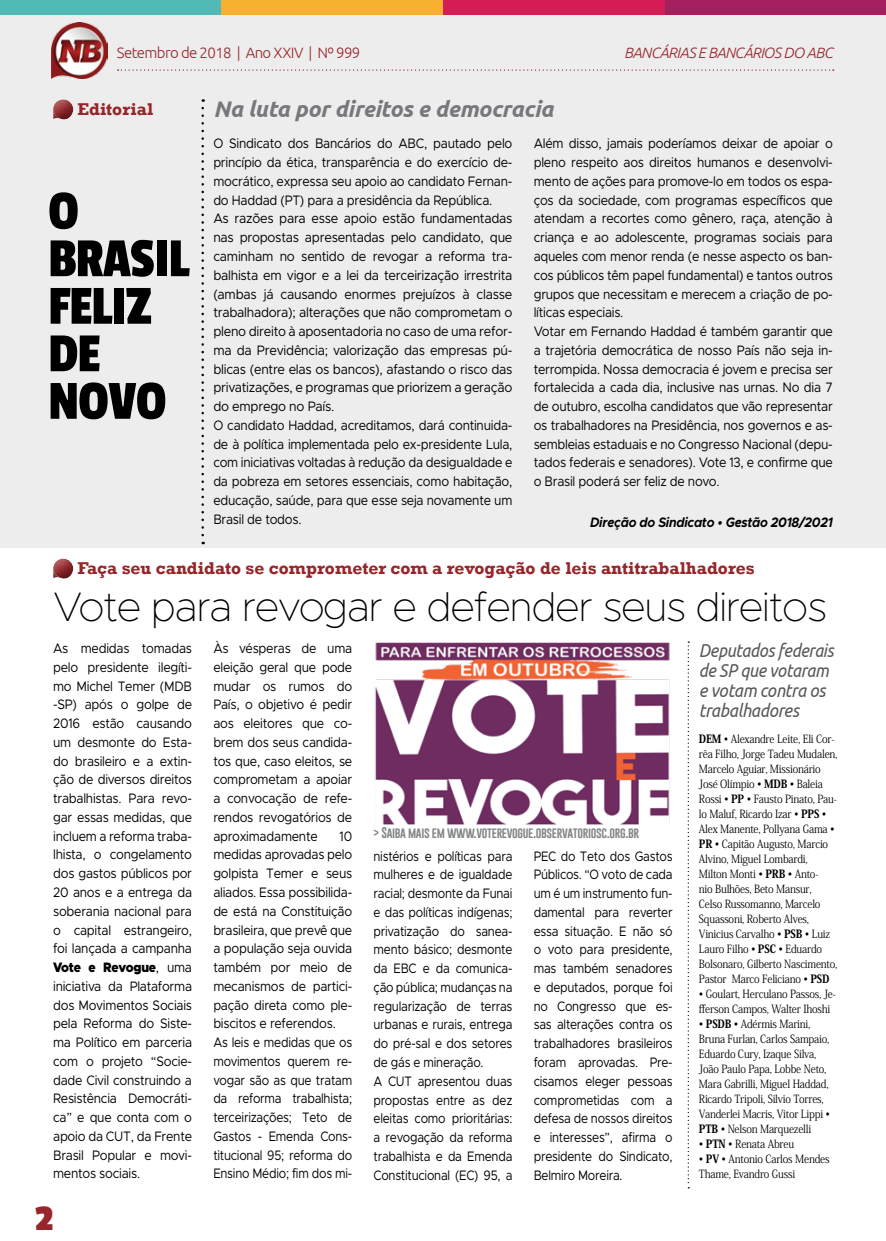
<style>
.page{position:relative;width:886px;height:1241px;background:#fff}
.page>*{position:absolute;margin:0;border:0;box-sizing:border-box;transform-origin:0 0}
.t1{font:57.5px/47.5px "Passion One";letter-spacing:-.02em;color:#000}
.t2{font:100 41.25px "Metropolis";letter-spacing:-.03em;color:#000}
.t3{font:700 37.5px "Passion One";color:#97252a}
.t4{font:italic 700 22.5px "Ubuntu";letter-spacing:-.01em;color:#77787b}
.t5{font:italic 18.75px/20px "Ubuntu";letter-spacing:-.02em;color:#58595b;scale:.88 1}
.t6{font:700 17.5px "Rockwell";color:#97252a}
.t7{font:300 15px "Ubuntu";letter-spacing:-.04em;color:#97252a}
.t8{font:italic 300 15px "Ubuntu";letter-spacing:-.04em;color:#97252a}
.t9{font:13.75px/18.8px "Metropolis";letter-spacing:-.02em;color:#000;scale:.9 1}
.t10{font:13.75px/18.8px "Metropolis";letter-spacing:-.02em;color:#000;scale:.86 1}
.t11{font:italic 700 13.75px "Metropolis";letter-spacing:-.02em;color:#000;scale:.9 1}
.t12{font:11.25px/15px "Koz Min Pro";letter-spacing:-.02em;color:#000;scale:.9 1}
.t13{font:11.25px "Gobold";letter-spacing:-.03em;color:#848688}
.s1{font-weight:900}
.s2{font-weight:800}
</style>
<div class="page">
<div style="left:0;top:0;width:886px;height:547px;background:#ededee"></div>
<div style="left:664px;top:0;width:222px;height:14px;background:#a31f5d"></div>
<div style="left:0;top:0;width:221px;height:14px;background:#52bab5"></div>
<div style="left:221px;top:0;width:222px;height:14px;background:#f7b031"></div>
<div style="left:443px;top:0;width:221px;height:14px;background:#d51c54"></div>
<img style="left:52px;top:22px;width:56px;height:56px">
<svg style="left:118px;top:69px;width:716px;height:2px"></svg>
<svg style="left:201px;top:108px;width:3px;height:436px"></svg>
<div style="left:52px;top:557px;width:23px;height:21px;background:#000;opacity:.75"></div>
<img style="left:375px;top:642px;width:295px;height:182px">
<div style="left:52px;top:98px;width:23px;height:21px;background:#000;opacity:.75"></div>
<svg style="left:688px;top:641px;width:1px;height:547px"></svg>
<p class="t7" style="left:117px;top:43px;width:245px">Setembro de 2018 | Ano XXIV | Nº 999</p>
<p class="t8" style="left:624px;top:43px;width:210px">BANCÁRIAS E BANCÁRIOS DO ABC</p>
<p class="t6" style="left:77px;top:99px;width:77px">Editorial</p>
<h1 class="t1" style="left:48px;top:186px;width:143px">O<br>BRASIL<br>FELIZ<br>DE<br>NOVO</h1>
<h3 class="t4" style="left:213px;top:95px;width:342px">Na luta por direitos e democracia</h3>
<p class="t9" style="left:213px;top:134px;width:334px">O Sindicato dos Bancários do ABC, pautado pelo princípio da ética, transparência e do exercício de&shy;mocrático, expressa seu apoio ao candidato Fernan&shy;do Haddad (PT) para a presidência da República.<br>As razões para esse apoio estão fundamentadas nas propostas apresentadas pelo candidato, que caminham no sentido de revogar a reforma tra&shy;balhista em vigor e a lei da terceirização irrestrita (ambas já causando enormes prejuízos à classe trabalhadora); alterações que não comprometam o pleno direito à aposentadoria no caso de uma refor&shy;ma da Previdência; valorização das empresas pú&shy;blicas (entre elas os bancos), afastando o risco das privatizações, e programas que priorizem a geração do emprego no País.<br>O candidato Haddad, acreditamos, dará continuida&shy;de à política implementada pelo ex-presidente Lula, com iniciativas voltadas à redução da desigualdade e da pobreza em setores essenciais, como habitação, educação, saúde, para que esse seja novamente um Brasil de todos.</p>
<p class="t9" style="left:534px;top:134px;width:334px">Além disso, jamais poderíamos deixar de apoiar o pleno respeito aos direitos humanos e desenvolvi&shy;mento de ações para promove-lo em todos os espa&shy;ços da sociedade, com programas específicos que atendam a recortes como gênero, raça, atenção à criança e ao adolescente, programas sociais para aqueles com menor renda (e nesse aspecto os ban&shy;cos públicos têm papel fundamental) e tantos outros grupos que necessitam e merecem a criação de po&shy;líticas especiais.<br>Votar em Fernando Haddad é também garantir que a trajetória democrática de nosso País não seja in&shy;terrompida. Nossa democracia é jovem e precisa ser fortalecida a cada dia, inclusive nas urnas. No dia 7 de outubro, escolha candidatos que vão representar os trabalhadores na Presidência, nos governos e as&shy;sembleias estaduais e no Congresso Nacional (depu&shy;tados federais e senadores). Vote 13, e confirme que o Brasil poderá ser feliz de novo.</p>
<p class="t11" style="left:590px;top:514px;width:271px">Direção do Sindicato • Gestão 2018/2021</p>
<p class="t6" style="left:77px;top:558px;width:679px">Faça seu candidato se comprometer com a revogação de leis antitrabalhadores</p>
<h2 class="t2" style="left:53px;top:581px;width:775px">Vote para revogar e defender seus direitos</h2>
<p class="t9" style="left:53px;top:639px;width:156px;text-align:justify">As medidas tomadas pelo presidente ilegíti&shy;mo Michel Temer (MDB -SP) após o golpe de 2016 estão causando um desmonte do Esta&shy;do brasileiro e a extin&shy;ção de diversos direitos trabalhistas. Para revo&shy;gar essas medidas, que incluem a reforma traba&shy;lhista, o congelamento dos gastos públicos por 20 anos e a entrega da soberania nacional para o capital estrangeiro, foi lançada a campanha <span class="s1">Vote e Revogue</span>, uma iniciativa da Plataforma dos Movimentos Sociais pela Reforma do Siste&shy;ma Político em parceria com o projeto “Socie&shy;dade Civil construindo a Resistência Democráti&shy;ca” e que conta com o apoio da CUT, da Frente Brasil Popular e movi&shy;mentos sociais.</p>
<h3 class="t3" style="left:36px;top:1198px;width:19px">2</h3>
<p class="t9" style="left:213px;top:639px;width:156px;text-align:justify">Às vésperas de uma eleição geral que pode mudar os rumos do País, o objetivo é pedir aos eleitores que co&shy;brem dos seus candida&shy;tos que, caso eleitos, se comprometam a apoiar a convocação de refe&shy;rendos revogatórios de aproximadamente</p>
<p class="t9" style="left:213px;top:826px;width:156px;text-indent:126px">10 medidas aprovadas pelo golpista Temer e seus aliados. Essa possibilida&shy;de está na Constituição brasileira, que prevê que a população seja ouvida também por meio de mecanismos de partici&shy;pação direta como ple&shy;biscitos e referendos.<br>As leis e medidas que os movimentos querem re&shy;vogar são as que tratam da reforma trabalhista; terceirizações; Teto de<br>Gastos - Emenda Cons&shy;titucional 95; reforma do<br>Ensino Médio; fim dos mi-</p>
<p class="t13" style="left:373px;top:825px;width:267px">&gt; SAIBA MAIS EM WWW.VOTEREVOGUE.OBSERVATORIOSC.ORG.BR</p>
<p class="t10" style="left:373px;top:846px;width:163px">nistérios e políticas para mulheres e de igualdade racial; desmonte da Funai e das políticas indígenas; privatização do sanea&shy;mento básico; desmonte da EBC e da comunica&shy;ção pública; mudanças na regularização de terras urbanas e rurais, entrega do pré-sal e dos setores de gás e mineração.<br>A CUT apresentou duas propostas entre as dez eleitas como prioritárias: a revogação da reforma trabalhista e da Emenda<br>Constitucional (EC) 95, a</p>
<p class="t10" style="left:534px;top:846px;width:163px;text-align:justify">PEC do Teto dos Gastos Públicos. “O voto de cada um é um instrumento fun&shy;damental para reverter essa situação. E não só o voto para presidente, mas também senadores e deputados, porque foi no Congresso que es&shy;sas alterações contra os trabalhadores brasileiros foram aprovadas. Pre&shy;cisamos eleger pessoas comprometidas com a defesa de nossos direitos e interesses”, afirma o presidente do Sindicato, Belmiro Moreira.</p>
<h3 class="t5" style="left:699px;top:639px;width:154px">Deputados federais de SP que votaram e votam contra os trabalhadores</h3>
<p class="t12" style="left:699px;top:731px;width:155px"><span class="s2">DEM</span> • Alexandre Leite, Eli Cor&shy;rêa Filho, Jorge Tadeu Mudalen,<br>Marcelo Aguiar, Missionário<br>José Olímpio • <span class="s2">MDB</span> • Baleia<br>Rossi • <span class="s2">PP</span> • Fausto Pinato, Pau&shy;lo Maluf, Ricardo Izar • <span class="s2">PPS</span> •<br>Alex Manente, Pollyana Gama •<br><span class="s2">PR</span> • Capitão Augusto, Marcio<br>Alvino, Miguel Lombardi,<br>Milton Monti • <span class="s2">PRB</span> • Anto-<br>nio Bulhões, Beto Mansur,<br>Celso Russomanno, Marcelo<br>Squassoni, Roberto Alves,<br>Vinicius Carvalho • <span class="s2">PSB</span> • Luiz<br>Lauro Filho • <span class="s2">PSC</span> • Eduardo<br>Bolsonaro, Gilberto Nascimento,<br>Pastor Marco Feliciano • <span class="s2">PSD</span></p>
<p class="t12" style="left:699px;top:986px;width:154px">• Goulart, Herculano Passos, Je&shy;fferson Campos, Walter Ihoshi</p>
<p class="t12" style="left:699px;top:1016px;width:147px">• <span class="s2">PSDB</span> • Adérmis Marini,<br>Bruna Furlan, Carlos Sampaio,<br>Eduardo Cury, Izaque Silva,<br>João Paulo Papa, Lobbe Neto,<br>Mara Gabrilli, Miguel Haddad,<br>Ricardo Tripoli, Silvio Torres,<br>Vanderlei Macris, Vitor Lippi •<br><span class="s2">PTB</span> • Nelson Marquezelli</p>
<p class="t12" style="left:699px;top:1136px;width:107px">• <span class="s2">PTN</span> • Renata Abreu</p>
<p class="t12" style="left:699px;top:1151px;width:147px">• <span class="s2">PV</span> • Antonio Carlos Mendes<br>Thame, Evandro Gussi</p>
</div>
